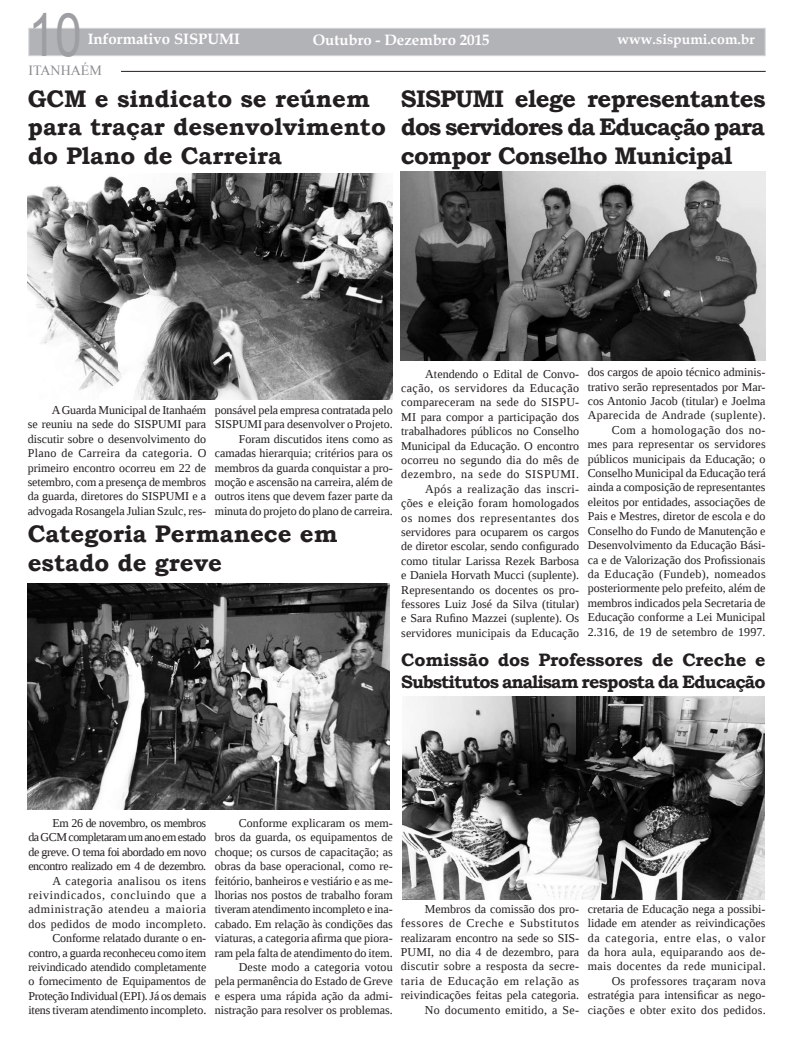
<style>
.page{position:relative;width:794px;height:1049px;background:#fff}
.page>*{position:absolute;margin:0;border:0;box-sizing:border-box;transform-origin:0 0}
.t1{font:60px "Arial";color:#9d9fa2;scale:.8 1}
.t2{font:700 24px/28.8px "Bookman Old Style";color:#231f20}
.t3{font:700 18px/21.6px "Bookman Old Style";letter-spacing:-.045em;color:#231f20}
.t4{font:700 15px "Book Antiqua";color:#fff}
.t5{font:700 14px "Book Antiqua";color:#fff}
.t6{font:14px "Times New Roman";color:#8a8c8f}
.t7{font:12px/14.4px "Liberation Serif";color:#231f20;text-align:right}
.t8{font:12px/14.4px "Liberation Serif";letter-spacing:.02em;color:#231f20;text-align:right}
</style>
<div class="page">
<div style="left:28px;top:28px;width:737px;height:28px;background:#b2b3b7;border:1px solid #d1d2d4"></div>
<hr style="left:121px;top:71px;width:644px;height:1px;background:#231f20">
<img style="left:28px;top:174px;width:364px;height:226px">
<img style="left:403px;top:696px;width:362px;height:203px">
<img style="left:28px;top:583px;width:361px;height:226px">
<img style="left:401px;top:171px;width:364px;height:189px">
<h1 class="t1" style="left:28px;top:-4px;width:68px">10</h1>
<p class="t4" style="left:88px;top:28px;width:154px">Informativo SISPUMI</p>
<p class="t4" style="left:313px;top:30px;width:179px">Outubro - Dezembro 2015</p>
<p class="t5" style="left:617px;top:29px;width:139px">www.sispumi.com.br</p>
<p class="t6" style="left:28px;top:61px;width:75px">ITANHAÉM</p>
<h2 class="t2" style="left:28px;top:84px;width:360px">GCM e sindicato se reúnem para traçar desenvolvimento do Plano de Carreira</h2>
<h2 class="t2" style="left:401px;top:84px;width:366px;text-align:justify">SISPUMI elege representantes dos servidores da Educação para compor Conselho Municipal</h2>
<p class="t7" style="left:28px;top:403px;width:180px;text-align:justify;text-indent:24px">A Guarda Municipal de Itanhaém se reuniu na sede do SISPUMI para discutir sobre o desenvolvimento do Plano de Carreira da categoria. O primeiro encontro ocorreu em 22 de setembro, com a presença de membros da guarda, diretores do SISPUMI e a advogada Rosangela Julian Szulc, res-</p>
<p class="t7" style="left:215px;top:403px;width:179px">ponsável pela empresa contratada pelo SISPUMI para desenvolver o Projeto.<br>Foram discutidos itens como as camadas hierarquia; critérios para os membros da guarda conquistar a pro&shy;moção e ascensão na carreira, além de outros itens que devem fazer parte da minuta do projeto do plano de carreira.</p>
<h2 class="t2" style="left:28px;top:519px;width:312px">Categoria Permanece em estado de greve</h2>
<p class="t7" style="left:401px;top:366px;width:179px">Atendendo o Edital de Convo&shy;cação, os servidores da Educação compareceram na sede do SISPU-MI para compor a participação dos trabalhadores públicos no Conselho Municipal da Educação. O encontro ocorreu no segundo dia do mês de dezembro, na sede do SISPUMI.<br>Após a realização das inscri&shy;ções e eleição foram homologados os nomes dos representantes dos servidores para ocuparem os cargos de diretor escolar, sendo configurado como titular Larissa Rezek Barbosa e Daniela Horvath Mucci (suplente).<br>Representando os docentes os pro&shy;fessores Luiz José da Silva (titular) e Sara Rufino Mazzei (suplente). Os servidores municipais da Educação</p>
<p class="t7" style="left:587px;top:365px;width:179px">dos cargos de apoio técnico adminis&shy;trativo serão representados por Mar&shy;cos Antonio Jacob (titular) e Joelma Aparecida de Andrade (suplente).<br>Com a homologação dos no-<br>mes para representar os servidores públicos municipais da Educação; o Conselho Municipal da Educação terá ainda a composição de representantes eleitos por entidades, associações de Pais e Mestres, diretor de escola e do Conselho do Fundo de Manutenção e Desenvolvimento da Educação Bási&shy;ca e de Valorização dos Profissionais da Educação (Fundeb), nomeados posteriormente pelo prefeito, além de membros indicados pela Secretaria de Educação conforme a Lei Municipal 2.316, de 19 de setembro de 1997.</p>
<h3 class="t3" style="left:401px;top:649px;width:366px">Comissão dos Professores de Creche e<br>Substitutos analisam resposta da Educação</h3>
<p class="t7" style="left:28px;top:816px;width:179px">Em 26 de novembro, os membros<br>da GCM completaram um ano em estado de greve. O tema foi abordado em novo encontro realizado em 4 de dezembro.<br>A categoria analisou os itens reivindicados, concluindo que a administração atendeu a maioria dos pedidos de modo incompleto.<br>Conforme relatado durante o en&shy;contro, a guarda reconheceu como item reivindicado atendido completamente o fornecimento de Equipamentos de Proteção Individual (EPI). Já os demais itens tiveram atendimento incompleto.</p>
<p class="t7" style="left:215px;top:816px;width:179px">Conforme explicaram os mem-<br>bros da guarda, os equipamentos de choque; os cursos de capacitação; as obras da base operacional, como re&shy;feitório, banheiros e vestiário e as me&shy;lhorias nos postos de trabalho foram tiveram atendimento incompleto e ina&shy;cabado. Em relação às condições das viaturas, a categoria afirma que piora&shy;ram pela falta de atendimento do item.<br>Deste modo a categoria votou<br>pela permanência do Estado de Greve e espera uma rápida ação da admi&shy;nistração para resolver os problemas.</p>
<p class="t7" style="left:401px;top:901px;width:180px">Membros da comissão dos pro&shy;fessores de Creche e Substitutos realizaram encontro na sede so SIS-<br>PUMI, no dia 4 de dezembro, para discutir sobre a resposta da secre&shy;taria de Educação em relação as reivindicações feitas pela categoria.<br>No documento emitido, a Se-</p>
<p class="t8" style="left:587px;top:901px;width:179px">cretaria de Educação nega a possibi&shy;lidade em atender as reivindicações da categoria, entre elas, o valor da hora aula, equiparando aos de&shy;mais docentes da rede municipal.<br>Os professores traçaram nova estratégia para intensificar as nego&shy;ciações e obter exito dos pedidos.</p>
</div>
